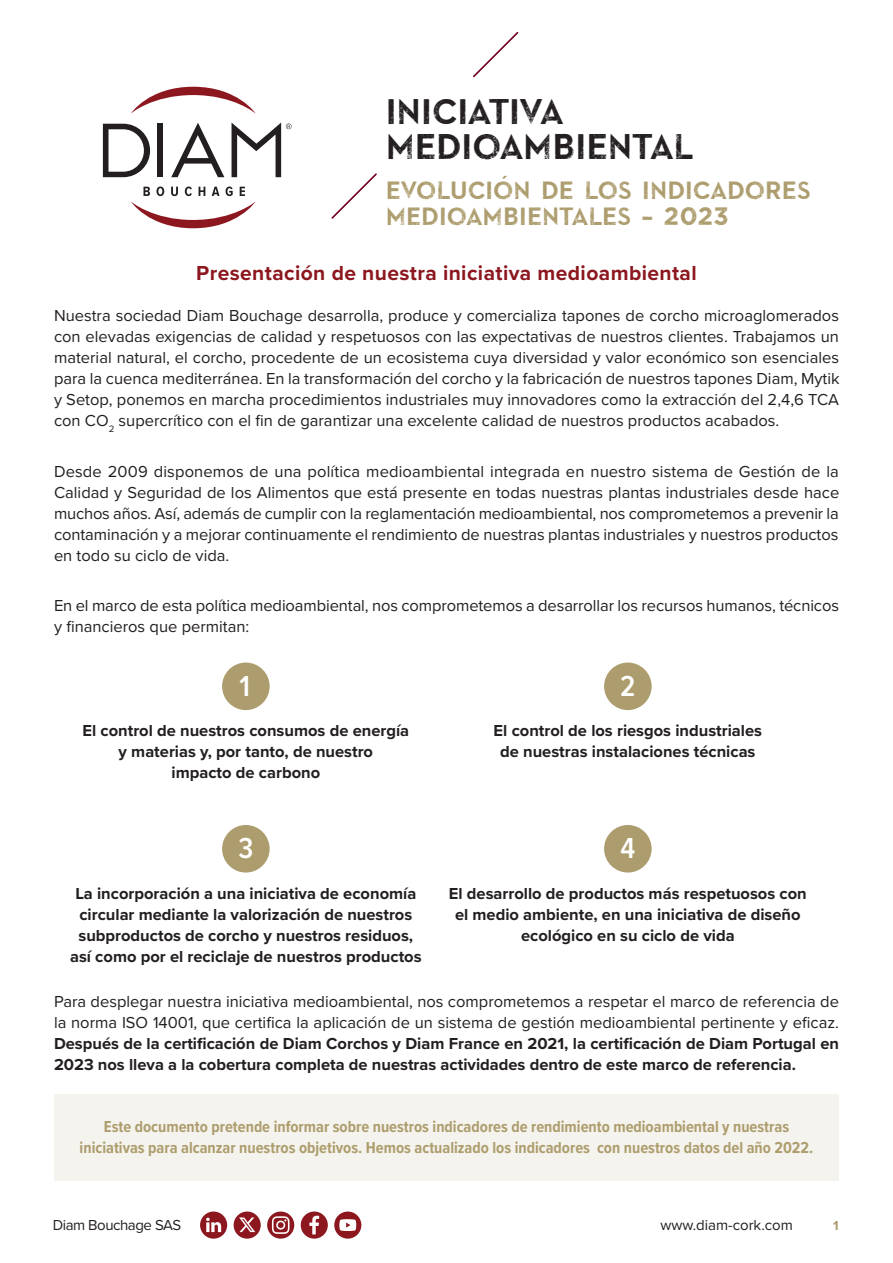
<style>
.page{position:relative;width:893px;height:1263px;background:#fff}
.page>*{position:absolute;margin:0;border:0;box-sizing:border-box;transform-origin:0 0}
.t1{font:45px/34.5px "DIAMSKYFALL2021";letter-spacing:-.005em;color:#231f20}
.t2{font:31.5px/25.5px "DIAMSKYFALL2021";color:#ad9d6e}
.t3{font:600 30px "Proxima Nova Cond";color:#fff}
.t4{font:700 21px "Proxima Nova";letter-spacing:.02em;color:#8c171e}
.t5{font:16.5px/21px "Proxima Nova";color:#231f20;text-align:justify}
.t6{font:700 16.5px/21px "Proxima Nova";color:#231f20;text-align:center}
.t7{font:700 16.5px/21px "Proxima Nova Cond";color:#ad9d6e;text-align:center}
.t8{font:15px "Proxima Nova";color:#231f20}
.t9{font:15px "Proxima Nova";letter-spacing:-.03em;color:#231f20}
.t10{font:700 13.5px "Proxima Nova";color:#ad9d6e}
</style>
<div class="page">
<div style="left:234px;top:1211px;width:27px;height:27px;background:#8c171e;border-radius:50%"></div>
<div style="left:301px;top:1211px;width:27px;height:27px;background:#8c171e;border-radius:50%"></div>
<svg style="left:267px;top:1211px;width:27px;height:27px"></svg>
<div style="left:334px;top:1211px;width:27px;height:27px;background:#8c171e;border-radius:50%"></div>
<div style="left:200px;top:1211px;width:27px;height:27px;background:#8c171e;border-radius:50%"></div>
<svg style="left:239px;top:1217px;width:16px;height:15px"></svg>
<svg style="left:272px;top:1216px;width:17px;height:18px"></svg>
<svg style="left:309px;top:1216px;width:10px;height:18px"></svg>
<svg style="left:339px;top:1219px;width:17px;height:12px"></svg>
<svg style="left:206px;top:1218px;width:15px;height:14px"></svg>
<div style="left:54px;top:1094px;width:785px;height:86px;background:#f5f3ed"></div>
<svg style="left:131px;top:87px;width:125px;height:27px"></svg>
<svg style="left:103px;top:124px;width:47px;height:53px"></svg>
<div style="left:157px;top:124px;width:6px;height:53px;background:#231f20"></div>
<svg style="left:171px;top:123px;width:53px;height:54px"></svg>
<svg style="left:232px;top:123px;width:60px;height:54px"></svg>
<svg style="left:131px;top:186px;width:125px;height:42px"></svg>
<svg style="left:331px;top:173px;width:46px;height:46px"></svg>
<svg style="left:473px;top:32px;width:46px;height:46px"></svg>
<div style="left:222px;top:662px;width:48px;height:48px;background:#ad9d6e;border-radius:50%"></div>
<div style="left:222px;top:825px;width:48px;height:47px;background:#ad9d6e;border-radius:50%"></div>
<div style="left:604px;top:662px;width:48px;height:48px;background:#ad9d6e;border-radius:50%"></div>
<div style="left:604px;top:825px;width:48px;height:47px;background:#ad9d6e;border-radius:50%"></div>
<h1 class="t1" style="left:386px;top:95px;width:309px">iniciativa medioambiental</h1>
<h2 class="t2" style="left:386px;top:178px;width:427px">evolucion de los indicadores medioambientales - 2023</h2>
<p class="t4" style="left:196px;top:258px;width:502px">Presentación de nuestra iniciativa medioambiental</p>
<p class="t5" style="left:54px;top:304px;width:787px">Nuestra sociedad Diam Bouchage desarrolla, produce y comercializa tapones de corcho microaglomerados con elevadas exigencias de calidad y respetuosos con las expectativas de nuestros clientes. Trabajamos un material natural, el corcho, procedente de un ecosistema cuya diversidad y valor económico son esenciales para la cuenca mediterránea. En la transformación del corcho y la fabricación de nuestros tapones Diam, Mytik y Setop, ponemos en marcha procedimientos industriales muy innovadores como la extracción del 2,4,6 TCA con CO<sub>2</sub> supercrítico con el fin de garantizar una excelente calidad de nuestros productos acabados.</p>
<p class="t5" style="left:54px;top:460px;width:787px">Desde 2009 disponemos de una política medioambiental integrada en nuestro sistema de Gestión de la Calidad y Seguridad de los Alimentos que está presente en todas nuestras plantas industriales desde hace muchos años. Así, además de cumplir con la reglamentación medioambiental, nos comprometemos a prevenir la contaminación y a mejorar continuamente el rendimiento de nuestras plantas industriales y nuestros productos en todo su ciclo de vida.</p>
<p class="t5" style="left:54px;top:594px;width:786px">En el marco de esta política medioambiental, nos comprometemos a desarrollar los recursos humanos, técnicos y financieros que permitan:</p>
<h3 class="t3" style="left:239px;top:664px;width:12px">1</h3>
<h3 class="t3" style="left:620px;top:664px;width:17px">2</h3>
<p class="t6" style="left:82px;top:720px;width:328px">El control de nuestros consumos de energía y materias y, por tanto, de nuestro<br>impacto de carbono</p>
<p class="t6" style="left:494px;top:720px;width:270px">El control de los riesgos industriales de nuestras instalaciones técnicas</p>
<h3 class="t3" style="left:238px;top:826px;width:16px">3</h3>
<h3 class="t3" style="left:620px;top:826px;width:16px">4</h3>
<p class="t6" style="left:70px;top:882px;width:353px">La incorporación a una iniciativa de economía circular mediante la valorización de nuestros subproductos de corcho y nuestros residuos, así como por el reciclaje de nuestros productos</p>
<p class="t6" style="left:449px;top:882px;width:359px">El desarrollo de productos más respetuosos con el medio ambiente, en una iniciativa de diseño ecológico en su ciclo de vida</p>
<p class="t5" style="left:54px;top:990px;width:786px">Para desplegar nuestra iniciativa medioambiental, nos comprometemos a respetar el marco de referencia de la norma ISO 14001, que certifica la aplicación de un sistema de gestión medioambiental pertinente y eficaz.</p>
<p class="t6" style="left:54px;top:1032px;width:786px;text-align:left">Después de la certificación de Diam Corchos y Diam France en 2021, la certificación de Diam Portugal en<br>2023 nos lleva a la cobertura completa de nuestras actividades dentro de este marco de referencia.</p>
<p class="t7" style="left:80px;top:1116px;width:735px">Este documento pretende informar sobre nuestros indicadores de rendimiento medioambiental y nuestras iniciativas para alcanzar nuestros objetivos. Hemos actualizado los indicadores con nuestros datos del año 2022.</p>
<p class="t9" style="left:53px;top:1214px;width:130px">Diam Bouchage SAS</p>
<p class="t8" style="left:660px;top:1214px;width:134px">www.diam-cork.com</p>
<p class="t10" style="left:833px;top:1215px;width:7px">1</p>
</div>
